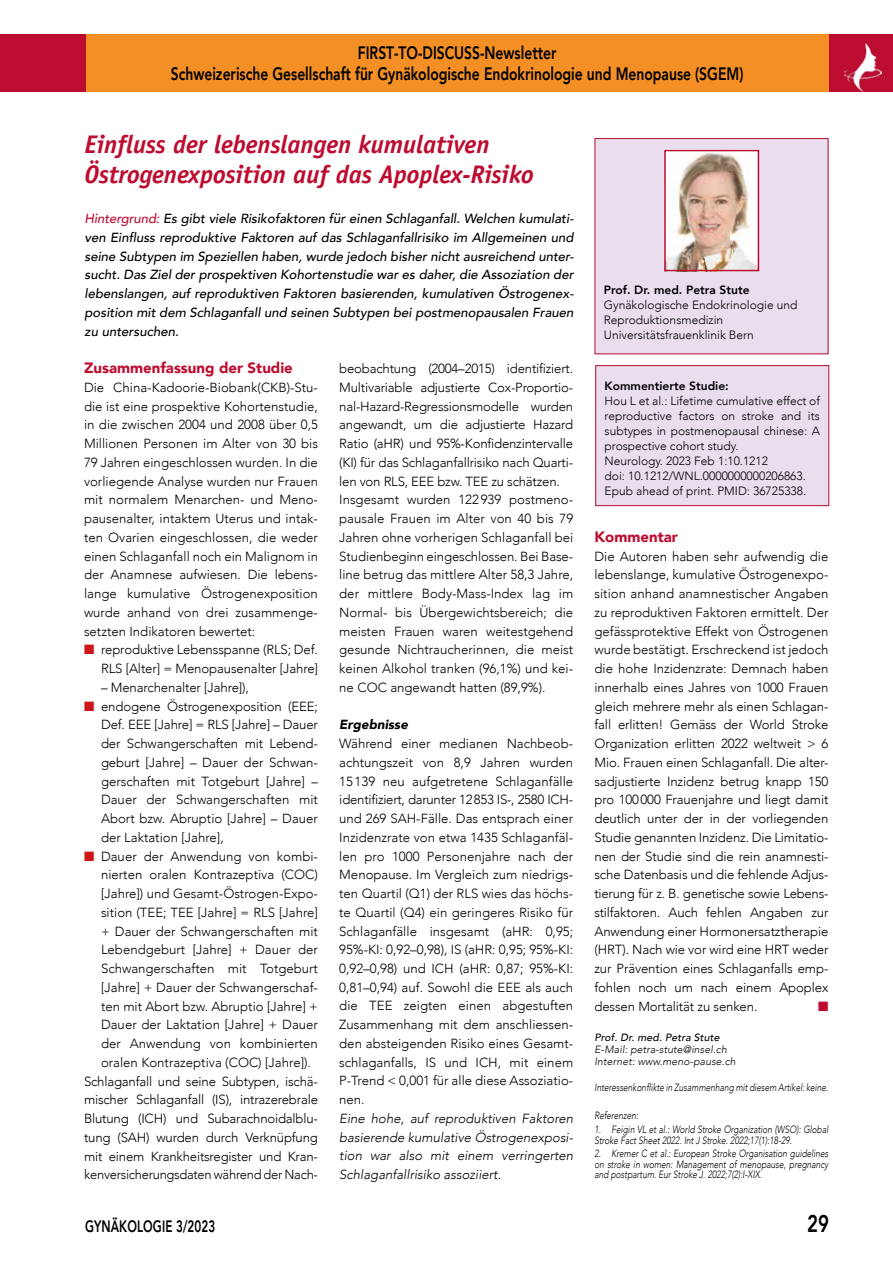
<style>
.page{position:relative;width:893px;height:1263px;background:#fff}
.page>*{position:absolute;margin:0;border:0;box-sizing:border-box;transform-origin:0 0}
.t1{font:italic 700 25.5px/30px "Officina Sans";letter-spacing:-.005em;color:#bc0d31}
.t2{font:800 24px "Avenir";color:#000;scale:.77 1}
.t3{font:800 18px/21px "Avenir";color:#000;text-align:center;scale:.77 1}
.t4{font:800 16.5px "Avenir";letter-spacing:.01em;color:#000;scale:.7 1}
.t5{font:900 15px "Avenir";color:#bc0d31}
.t6{font:13.5px "Zapf Dingbats";color:#bc0d31}
.t7{font:300 13.2px/18.8px "Avenir";color:#000;text-align:justify}
.t8{font:italic 500 13.2px/18.8px "Avenir";color:#000;text-align:justify}
.t9{font:italic 300 13.2px/18.8px "Avenir";color:#000;text-align:justify}
.t10{font:300 13.2px "Avenir";letter-spacing:-.02em;color:#000}
.t11{font:italic 900 13.2px "Avenir";color:#000}
.t12{font:300 12px/15px "Avenir";color:#000}
.t13{font:800 12px "Avenir";color:#000}
.t14{font:italic 300 10.5px/10.5px "Avenir";color:#000;scale:.8 1}
.t15{font:italic 300 10.5px/12px "Avenir";color:#000}
.t16{font:italic 500 10.5px "Avenir";letter-spacing:.01em;color:#000}
.s1{color:#bc0d31}
.s2{color:#cd171a}
</style>
<div class="page">
<div style="left:85px;top:34px;width:744px;height:58px;background:#f38f25"></div>
<div style="left:829px;top:34px;width:64px;height:58px;background:#bc0d31"></div>
<img style="left:844px;top:43px;width:38px;height:48px">
<div style="left:0;top:34px;width:85px;height:58px;background:#bc0d31"></div>
<div style="left:595px;top:139px;width:233px;height:215px;background:#e9ddee"></div>
<img style="left:667px;top:153px;width:89px;height:115px">
<div style="left:664px;top:150px;width:95px;height:121px;border:2px solid #bc0d31"></div>
<div style="left:596px;top:366px;width:233px;height:140px;background:#e9ddee"></div>
<div style="left:595px;top:365px;width:234px;height:141px;border:1px solid #bc0d31"></div>
<h3 class="t3" style="left:171px;top:43px;width:745px">FIRST-TO-DISCUSS-Newsletter<br>Schweizerische Gesellschaft für Gynäkologische Endokrinologie und Menopause (SGEM)</h3>
<h1 class="t1" style="left:85px;top:129px;width:451px">Einfluss der lebenslangen kumulativen<br>Östrogenexposition auf das Apoplex-Risiko</h1>
<p class="t8" style="left:85px;top:209px;width:491px"><span class="s1">Hintergrund:</span> Es gibt viele Risikofaktoren für einen Schlaganfall. Welchen kumulati&shy;ven Einfluss reproduktive Faktoren auf das Schlaganfallrisiko im Allgemeinen und seine Subtypen im Speziellen haben, wurde jedoch bisher nicht ausreichend unter&shy;sucht. Das Ziel der prospektiven Kohortenstudie war es daher, die Assoziation der lebenslangen, auf reproduktiven Faktoren basierenden, kumulativen Östrogenex&shy;position mit dem Schlaganfall und seinen Subtypen bei postmenopausalen Frauen zu untersuchen.</p>
<p class="t5" style="left:84px;top:355px;width:210px">Zusammenfassung der Studie</p>
<p class="t7" style="left:84px;top:378px;width:235px">Die China-Kadoorie-Biobank(CKB)-Stu&shy;die ist eine prospektive Kohortenstudie, in die zwischen 2004 und 2008 über 0,5<br>Millionen Personen im Alter von 30 bis 79 Jahren eingeschlossen wurden. In die vorliegende Analyse wurden nur Frauen mit normalem Menarchen- und Meno&shy;pausenalter, intaktem Uterus und intak&shy;ten Ovarien eingeschlossen, die weder einen Schlaganfall noch ein Malignom in der Anamnese aufwiesen. Die lebens&shy;lange kumulative Östrogenexposition wurde anhand von drei zusammenge&shy;setzten Indikatoren bewertet:</p>
<p class="t7" style="left:84px;top:640px;width:235px;text-align:right"><span class="s2">■</span> reproduktive Lebensspanne (RLS; Def.<br>RLS [Alter] = Menopausenalter [Jahre]</p>
<p class="t7" style="left:101px;top:678px;width:149px">– Menarchenalter [Jahre]),</p>
<p class="t7" style="left:101px;top:697px;width:218px;text-indent:-17px"><span class="s2">■</span> endogene Östrogenexposition (EEE; Def. EEE [Jahre] = RLS [Jahre] – Dauer der Schwangerschaften mit Lebend&shy;geburt [Jahre] – Dauer der Schwan&shy;gerschaften mit Totgeburt [Jahre] – Dauer der Schwangerschaften mit Abort bzw. Abruptio [Jahre] – Dauer der Laktation [Jahre],</p>
<p class="t7" style="left:84px;top:847px;width:235px"><span class="s2">■</span> Dauer der Anwendung von kombi-</p>
<p class="t7" style="left:101px;top:865px;width:218px">nierten oralen Kontrazeptiva (COC)</p>
<p class="t7" style="left:101px;top:884px;width:218px">[Jahre]) und Gesamt-Östrogen-Expo-</p>
<p class="t7" style="left:101px;top:903px;width:218px">sition (TEE; TEE [Jahre] = RLS [Jahre]</p>
<p class="t7" style="left:101px;top:922px;width:218px">+ Dauer der Schwangerschaften mit</p>
<p class="t7" style="left:101px;top:940px;width:218px">Lebendgeburt [Jahre] + Dauer der</p>
<p class="t7" style="left:101px;top:959px;width:218px">Schwangerschaften mit Totgeburt</p>
<p class="t7" style="left:101px;top:978px;width:218px">[Jahre] + Dauer der Schwangerschaf-</p>
<p class="t7" style="left:101px;top:997px;width:218px">ten mit Abort bzw. Abruptio [Jahre] +</p>
<p class="t7" style="left:101px;top:1015px;width:218px">Dauer der Laktation [Jahre] + Dauer</p>
<p class="t7" style="left:101px;top:1034px;width:218px">der Anwendung von kombinierten</p>
<p class="t7" style="left:101px;top:1053px;width:211px">oralen Kontrazeptiva (COC) [Jahre]).</p>
<p class="t7" style="left:84px;top:1072px;width:235px">Schlaganfall und seine Subtypen, ischä-</p>
<p class="t7" style="left:84px;top:1090px;width:235px">mischer Schlaganfall (IS), intrazerebrale</p>
<p class="t7" style="left:84px;top:1109px;width:235px">Blutung (ICH) und Subarachnoidalblu-</p>
<p class="t7" style="left:84px;top:1128px;width:235px">tung (SAH) wurden durch Verknüpfung</p>
<p class="t7" style="left:84px;top:1147px;width:235px">mit einem Krankheitsregister und Kran-</p>
<p class="t10" style="left:84px;top:1167px;width:235px">kenversicherungsdaten während der Nach-</p>
<p class="t7" style="left:339px;top:359px;width:235px;text-align:left">beobachtung (2004–2015) identifiziert.<br>Multivariable adjustierte Cox-Proportio&shy;nal-Hazard-Regressionsmodelle wurden angewandt, um die adjustierte Hazard Ratio (aHR) und 95%-Konfidenzintervalle (KI) für das Schlaganfallrisiko nach Quarti&shy;len von RLS, EEE bzw. TEE zu schätzen.<br>Insgesamt wurden 122939 postmeno&shy;pausale Frauen im Alter von 40 bis 79<br>Jahren ohne vorherigen Schlaganfall bei Studienbeginn eingeschlossen. Bei Base&shy;line betrug das mittlere Alter 58,3 Jahre, der mittlere Body-Mass-Index lag im Normal- bis Übergewichtsbereich; die meisten Frauen waren weitestgehend gesunde Nichtraucherinnen, die meist keinen Alkohol tranken (96,1%) und kei&shy;ne COC angewandt hatten (89,9%).</p>
<p class="t11" style="left:339px;top:714px;width:70px">Ergebnisse</p>
<p class="t7" style="left:339px;top:734px;width:235px">Während einer medianen Nachbeob&shy;achtungszeit von 8,9 Jahren wurden 15139 neu aufgetretene Schlaganfälle identifiziert, darunter 12853 IS-, 2580 ICH&shy;und 269 SAH-Fälle. Das entsprach einer Inzidenzrate von etwa 1435 Schlaganfäl&shy;len pro 1000 Personenjahre nach der Menopause. Im Vergleich zum niedrigs&shy;ten Quartil (Q1) der RLS wies das höchs&shy;te Quartil (Q4) ein geringeres Risiko für Schlaganfälle insgesamt (aHR: 0,95; 95%-KI: 0,92–0,98), IS (aHR: 0,95; 95%-KI:<br>0,92–0,98) und ICH (aHR: 0,87; 95%-KI:<br>0,81–0,94) auf. Sowohl die EEE als auch die TEE zeigten einen abgestuften Zusammenhang mit dem anschliessen&shy;den absteigenden Risiko eines Gesamt&shy;schlaganfalls, IS und ICH, mit einem P-Trend &lt; 0,001 für alle diese Assoziatio&shy;nen.</p>
<p class="t9" style="left:339px;top:1109px;width:235px">Eine hohe, auf reproduktiven Faktoren basierende kumulative Östrogenexposi&shy;tion war also mit einem verringerten Schlaganfallrisiko assoziiert.</p>
<p class="t13" style="left:604px;top:281px;width:147px">Prof. Dr. med. Petra Stute</p>
<p class="t12" style="left:604px;top:298px;width:195px">Gynäkologische Endokrinologie und<br>Reproduktionsmedizin<br>Universitätsfrauenklinik Bern</p>
<p class="t13" style="left:605px;top:376px;width:126px">Kommentierte Studie:</p>
<p class="t12" style="left:605px;top:393px;width:217px">Hou L et al.: Lifetime cumulative effect of reproductive factors on stroke and its subtypes in postmenopausal chinese: A prospective cohort study.<br>Neurology. 2023 Feb 1:10.1212<br>doi: 10.1212/WNL.0000000000206863.<br>Epub ahead of print. PMID: 36725338.</p>
<p class="t5" style="left:594px;top:524px;width:85px">Kommentar</p>
<p class="t7" style="left:594px;top:547px;width:235px">Die Autoren haben sehr aufwendig die lebenslange, kumulative Östrogenexpo&shy;sition anhand anamnestischer Angaben zu reproduktiven Faktoren ermittelt. Der gefässprotektive Effekt von Östrogenen wurde bestätigt. Erschreckend ist jedoch die hohe Inzidenzrate: Demnach haben innerhalb eines Jahres von 1000 Frauen gleich mehrere mehr als einen Schlagan&shy;fall erlitten! Gemäss der World Stroke Organization erlitten 2022 weltweit &gt; 6<br>Mio. Frauen einen Schlaganfall. Die alter&shy;sadjustierte Inzidenz betrug knapp 150 pro 100000 Frauenjahre und liegt damit deutlich unter der in der vorliegenden Studie genannten Inzidenz. Die Limitatio&shy;nen der Studie sind die rein anamnesti&shy;sche Datenbasis und die fehlende Adjus&shy;tierung für z. B. genetische sowie Lebens&shy;stilfaktoren. Auch fehlen Angaben zur Anwendung einer Hormonersatztherapie (HRT). Nach wie vor wird eine HRT weder zur Prävention eines Schlaganfalls emp&shy;fohlen noch um nach einem Apoplex dessen Mortalität zu senken.</p>
<p class="t6" style="left:818px;top:999px;width:12px">■</p>
<p class="t16" style="left:594px;top:1031px;width:127px">Prof. Dr. med. Petra Stute</p>
<p class="t15" style="left:594px;top:1044px;width:143px">E-Mail: petra-stute@insel.ch<br>Internet: www.meno-pause.ch</p>
<p class="t14" style="left:594px;top:1082px;width:294px">Interessenkonflikte in Zusammenhang mit diesem Artikel: keine.</p>
<p class="t14" style="left:594px;top:1110px;width:56px">Referenzen:</p>
<p class="t14" style="left:594px;top:1124px;width:294px">1. Feigin VL et al.: World Stroke Organization (WSO): Global<br>Stroke Fact Sheet 2022. Int J Stroke. 2022;17(1):18-29.</p>
<p class="t14" style="left:594px;top:1148px;width:294px;text-align:justify">2. Kremer C et al.: European Stroke Organisation guidelines on stroke in women: Management of menopause, pregnancy and postpartum. Eur Stroke J. 2022;7(2):I-XIX.</p>
<p class="t4" style="left:85px;top:1213px;width:188px">GYNÄKOLOGIE 3/2023</p>
<h2 class="t2" style="left:807px;top:1205px;width:30px">29</h2>
</div>
